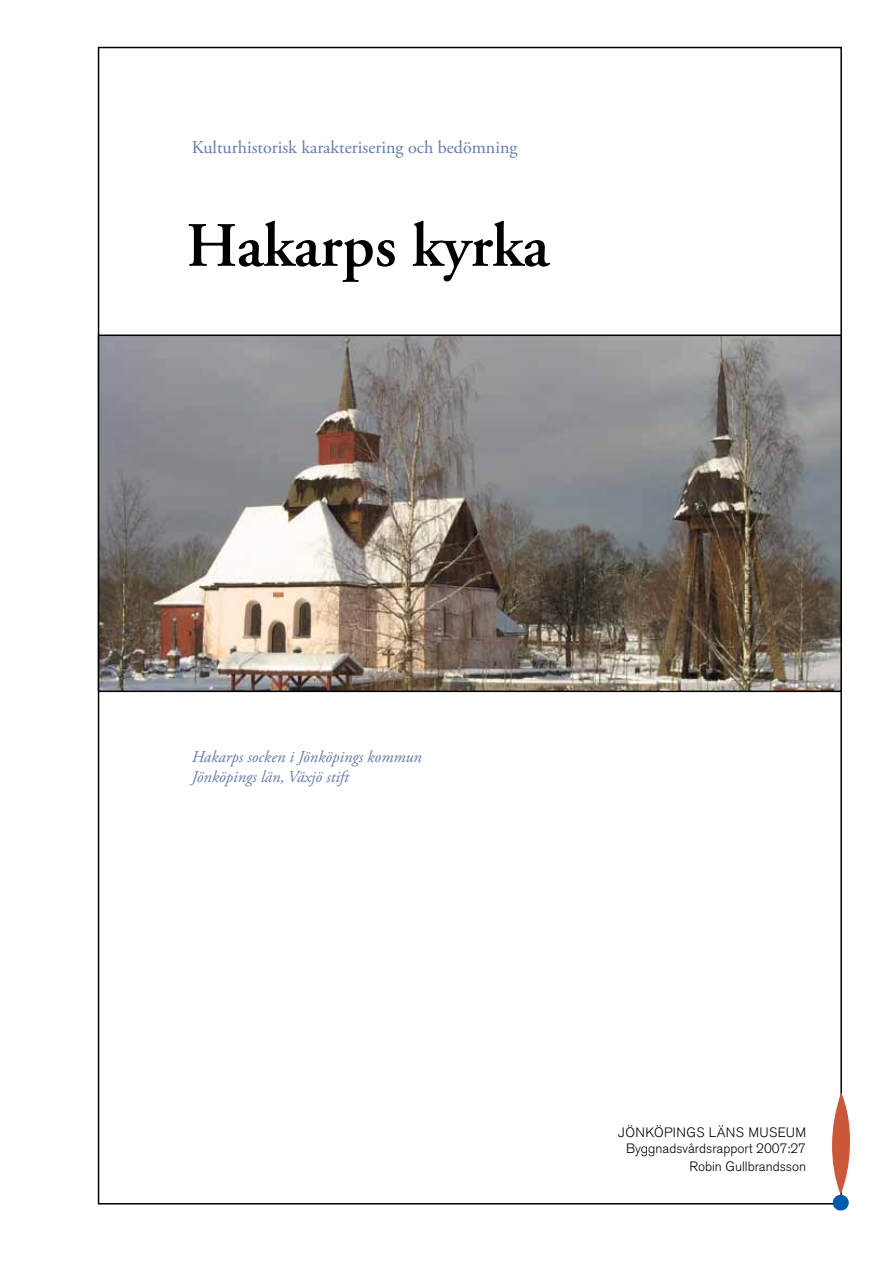
<style>
.page{position:relative;width:893px;height:1263px;background:#fff}
.page>*{position:absolute;margin:0;border:0;box-sizing:border-box;transform-origin:0 0}
.t1{font:600 63px "Adobe Garamond Pro";color:#000}
.t2{font:18px "Adobe Garamond Pro";color:#637bab}
.t3{font:italic 16.5px/19.5px "Adobe Garamond Pro";color:#637bab}
.t4{font:300 13.5px/16.2px "Akzidenz Grotesk BQ";color:#000;text-align:center}
</style>
<div class="page">
<svg style="left:832px;top:1092px;width:18px;height:118px"></svg>
<img style="left:101px;top:337px;width:738px;height:352px">
<div style="left:98px;top:334px;width:744px;height:358px;border:2px solid #000"></div>
<h2 class="t2" style="left:192px;top:137px;width:327px">Kulturhistorisk karakterisering och bedömning</h2>
<h1 class="t1" style="left:186px;top:209px;width:364px">Hakarps kyrka</h1>
<p class="t3" style="left:192px;top:748px;width:232px">Hakarps socken i Jönköpings kommun<br>Jönköpings län, Växjö stift</p>
<p class="t4" style="left:618px;top:1124px;width:189px">JÖNKÖPINGS LÄNS MUSEUM<br>Byggnadsvårdsrapport 2007:27</p>
<p class="t4" style="left:689px;top:1159px;width:118px">Robin Gullbrandsson</p>
</div>
